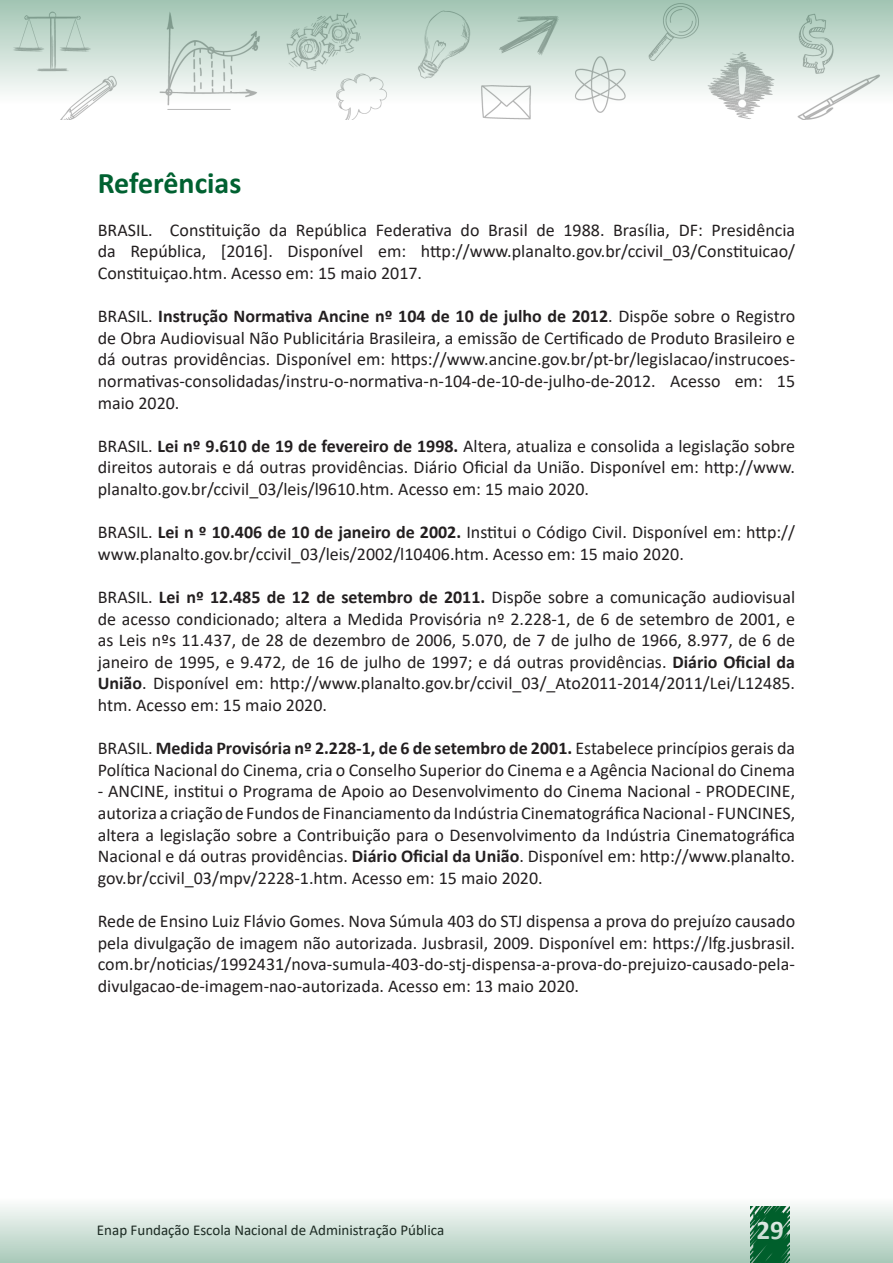
<style>
.page{position:relative;width:893px;height:1263px;background:#fff}
.page>*{position:absolute;margin:0;border:0;box-sizing:border-box;transform-origin:0 0}
.Titulo{font:700 30px "Calibri";color:#006131}
.t1{font:700 27px "Calibri";color:#fff}
.texto{font:18px/21.6px "Calibri";color:#231f20;text-align:justify}
.t2{font:15px "Calibri";color:#231f20}
.s1{font-weight:700}
</style>
<div class="page">
<svg style="left:0;top:0;width:893px;height:120px"></svg>
<svg style="left:0;top:1205px;width:893px;height:58px;background:#c6dbd0"></svg>
<p class="Titulo" style="left:98px;top:161px;width:145px">Referências</p>
<p class="texto" style="left:98px;top:219px;width:699px">BRASIL. Constituição da República Federativa do Brasil de 1988. Brasília, DF: Presidência da República, [2016]. Disponível em: http://www.planalto.gov.br/ccivil_03/Constituicao/ Constituiçao.htm. Acesso em: 15 maio 2017.</p>
<p class="texto" style="left:98px;top:305px;width:699px">BRASIL. <span class="s1">Instrução Normativa Ancine nº 104 de 10 de julho de 2012</span>. Dispõe sobre o Registro de Obra Audiovisual Não Publicitária Brasileira, a emissão de Certificado de Produto Brasileiro e dá outras providências. Disponível em: https://www.ancine.gov.br/pt-br/legislacao/instrucoes&shy;normativas-consolidadas/instru-o-normativa-n-104-de-10-de-julho-de-2012. Acesso em: 15 maio 2020.</p>
<p class="texto" style="left:98px;top:435px;width:699px">BRASIL. <span class="s1">Lei nº 9.610 de 19 de fevereiro de 1998.</span> Altera, atualiza e consolida a legislação sobre direitos autorais e dá outras providências. Diário Oficial da União. Disponível em: http://www. planalto.gov.br/ccivil_03/leis/l9610.htm. Acesso em: 15 maio 2020.</p>
<p class="texto" style="left:98px;top:521px;width:699px">BRASIL. <span class="s1">Lei n º 10.406 de 10 de janeiro de 2002.</span> Institui o Código Civil. Disponível em: http:// www.planalto.gov.br/ccivil_03/leis/2002/l10406.htm. Acesso em: 15 maio 2020.</p>
<p class="texto" style="left:98px;top:586px;width:699px">BRASIL. <span class="s1">Lei nº 12.485 de 12 de setembro de 2011.</span> Dispõe sobre a comunicação audiovisual de acesso condicionado; altera a Medida Provisória nº 2.228-1, de 6 de setembro de 2001, e as Leis nºs 11.437, de 28 de dezembro de 2006, 5.070, de 7 de julho de 1966, 8.977, de 6 de janeiro de 1995, e 9.472, de 16 de julho de 1997; e dá outras providências. <span class="s1">Diário Oficial da União</span>. Disponível em: http://www.planalto.gov.br/ccivil_03/_Ato2011-2014/2011/Lei/L12485. htm. Acesso em: 15 maio 2020.</p>
<p class="texto" style="left:98px;top:737px;width:699px">BRASIL. <span class="s1">Medida Provisória nº 2.228-1, de 6 de setembro de 2001.</span> Estabelece princípios gerais da<br>Política Nacional do Cinema, cria o Conselho Superior do Cinema e a Agência Nacional do Cinema</p>
<p class="texto" style="left:98px;top:780px;width:699px">- ANCINE, institui o Programa de Apoio ao Desenvolvimento do Cinema Nacional - PRODECINE, autoriza a criação de Fundos de Financiamento da Indústria Cinematográfica Nacional - FUNCINES, altera a legislação sobre a Contribuição para o Desenvolvimento da Indústria Cinematográfica Nacional e dá outras providências. <span class="s1">Diário Oficial da União</span>. Disponível em: http://www.planalto. gov.br/ccivil_03/mpv/2228-1.htm. Acesso em: 15 maio 2020.</p>
<p class="texto" style="left:98px;top:910px;width:699px">Rede de Ensino Luiz Flávio Gomes. Nova Súmula 403 do STJ dispensa a prova do prejuízo causado pela divulgação de imagem não autorizada. Jusbrasil, 2009. Disponível em: https://lfg.jusbrasil. com.br/noticias/1992431/nova-sumula-403-do-stj-dispensa-a-prova-do-prejuizo-causado-pela&shy;divulgacao-de-imagem-nao-autorizada. Acesso em: 13 maio 2020.</p>
<p class="t2" style="left:97px;top:1220px;width:349px">Enap Fundação Escola Nacional de Administração Pública</p>
<h2 class="t1" style="left:757px;top:1210px;width:29px">29</h2>
</div>
